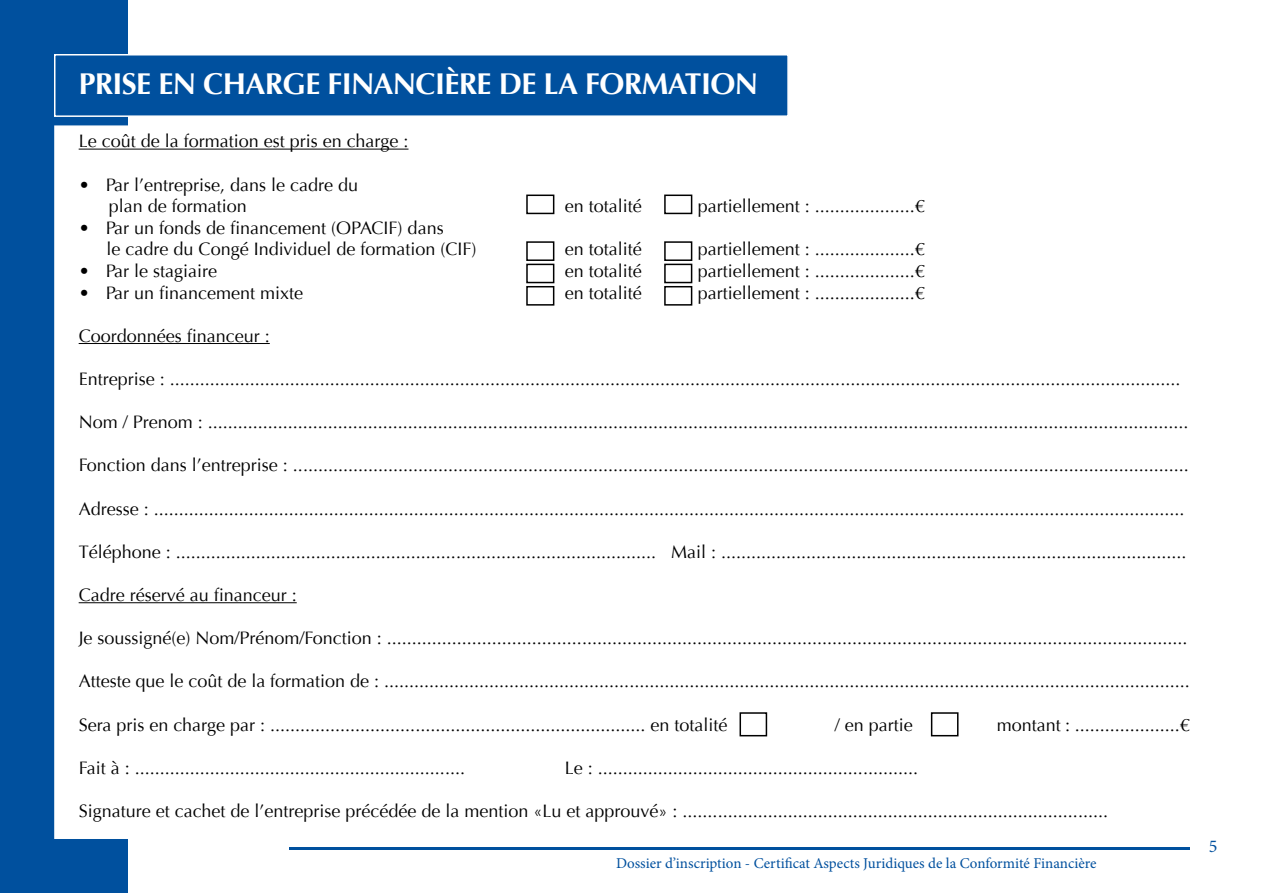
<style>
.page{position:relative;width:1263px;height:893px;background:#fff}
.page>*{position:absolute;margin:0;border:0;box-sizing:border-box;transform-origin:0 0}
.t1{font:700 30px "Optima";letter-spacing:-.02em;color:#fff}
.t2{font:18px/21.6px "Optima";color:#000}
.t3{font:18px "Minion Pro";color:#00509e}
.t4{font:15px "Minion Pro";color:#00509e}
</style>
<div class="page">
<div style="left:0;top:0;width:128px;height:893px;background:#00509e"></div>
<div style="left:54px;top:125px;width:1155px;height:714px;background:#fff"></div>
<div style="left:54px;top:54px;width:735px;height:63px;background:#00509e;border:2px solid #fff"></div>
<hr style="left:289px;top:847px;width:901px;height:3px;background:#00509e">
<hr style="left:79px;top:149px;width:329px;height:1px;background:#000">
<hr style="left:79px;top:343px;width:191px;height:1px;background:#000">
<hr style="left:79px;top:602px;width:218px;height:1px;background:#000">
<div style="left:526px;top:195px;width:28px;height:19px;border:2px solid #000"></div>
<div style="left:664px;top:195px;width:28px;height:19px;border:2px solid #000"></div>
<div style="left:526px;top:264px;width:28px;height:19px;border:2px solid #000"></div>
<div style="left:664px;top:264px;width:28px;height:19px;border:2px solid #000"></div>
<div style="left:526px;top:241px;width:28px;height:20px;border:2px solid #000"></div>
<div style="left:664px;top:241px;width:28px;height:20px;border:2px solid #000"></div>
<div style="left:739px;top:712px;width:28px;height:24px;border:2px solid #000"></div>
<div style="left:931px;top:712px;width:27px;height:24px;border:2px solid #000"></div>
<div style="left:526px;top:286px;width:28px;height:20px;border:2px solid #000"></div>
<div style="left:664px;top:286px;width:28px;height:20px;border:2px solid #000"></div>
<h1 class="t1" style="left:79px;top:67px;width:15px">PRISE</h1>
<h1 class="t1" style="left:158px;top:67px;width:201px">EN CHARGE FINANCI</h1>
<h1 class="t1" style="left:444px;top:67px;width:160px">ÈRE DE LA FOR</h1>
<h1 class="t1" style="left:642px;top:67px;width:45px">MATION</h1>
<p class="t2" style="left:79px;top:131px;width:331px">Le coût de la formation est pris en charge :</p>
<p class="t2" style="left:109px;top:174px;width:251px;text-indent:-30px">• Par l’entreprise, dans le cadre du plan de formation</p>
<p class="t2" style="left:107px;top:217px;width:371px;text-indent:-28px">• Par un fonds de financement (OPACIF) dans<br>le cadre du Congé Individuel de formation (CIF)</p>
<p class="t2" style="left:565px;top:195px;width:79px">en totalité</p>
<p class="t2" style="left:698px;top:195px;width:229px">partiellement : ....................€</p>
<p class="t2" style="left:565px;top:239px;width:79px">en totalité</p>
<p class="t2" style="left:698px;top:239px;width:229px">partiellement : ....................€</p>
<p class="t2" style="left:79px;top:260px;width:140px">• Par le stagiaire</p>
<p class="t2" style="left:565px;top:260px;width:79px">en totalité</p>
<p class="t2" style="left:698px;top:260px;width:229px">partiellement : ....................€</p>
<p class="t2" style="left:79px;top:282px;width:226px">• Par un financement mixte</p>
<p class="t2" style="left:565px;top:282px;width:79px">en totalité</p>
<p class="t2" style="left:698px;top:282px;width:229px">partiellement : ....................€</p>
<p class="t2" style="left:79px;top:325px;width:193px">Coordonnées financeur :</p>
<p class="t2" style="left:79px;top:368px;width:1103px">Entreprise : ..........................................................................................................................................................................................................</p>
<p class="t2" style="left:79px;top:411px;width:1111px">Nom / Prenom : ....................................................................................................................................................................................................</p>
<p class="t2" style="left:79px;top:455px;width:1112px">Fonction dans l’entreprise : ...................................................................................................................................................................................</p>
<p class="t2" style="left:79px;top:498px;width:1107px">Adresse : ..............................................................................................................................................................................................................</p>
<p class="t2" style="left:79px;top:541px;width:1109px">Téléphone : ................................................................................................ Mail : .............................................................................................</p>
<p class="t2" style="left:79px;top:584px;width:220px">Cadre réservé au financeur :</p>
<p class="t2" style="left:79px;top:627px;width:1110px">Je soussigné(e) Nom/Prénom/Fonction : ................................................................................................................................................................</p>
<p class="t2" style="left:79px;top:671px;width:1113px">Atteste que le coût de la formation de : .................................................................................................................................................................</p>
<p class="t2" style="left:79px;top:714px;width:650px">Sera pris en charge par : ........................................................................... en totalité</p>
<p class="t2" style="left:835px;top:714px;width:80px">/ en partie</p>
<p class="t2" style="left:997px;top:714px;width:195px">montant : .....................€</p>
<p class="t2" style="left:79px;top:757px;width:388px">Fait à : ..................................................................</p>
<p class="t2" style="left:565px;top:757px;width:355px">Le : ................................................................</p>
<p class="t2" style="left:79px;top:800px;width:1031px">Signature et cachet de l’entreprise précédée de la mention «Lu et approuvé» : .....................................................................................</p>
<p class="t4" style="left:616px;top:853px;width:482px">Dossier d’inscription - Certificat Aspects Juridiques de la Conformité Financière</p>
<p class="t3" style="left:1209px;top:834px;width:10px">5</p>
</div>
